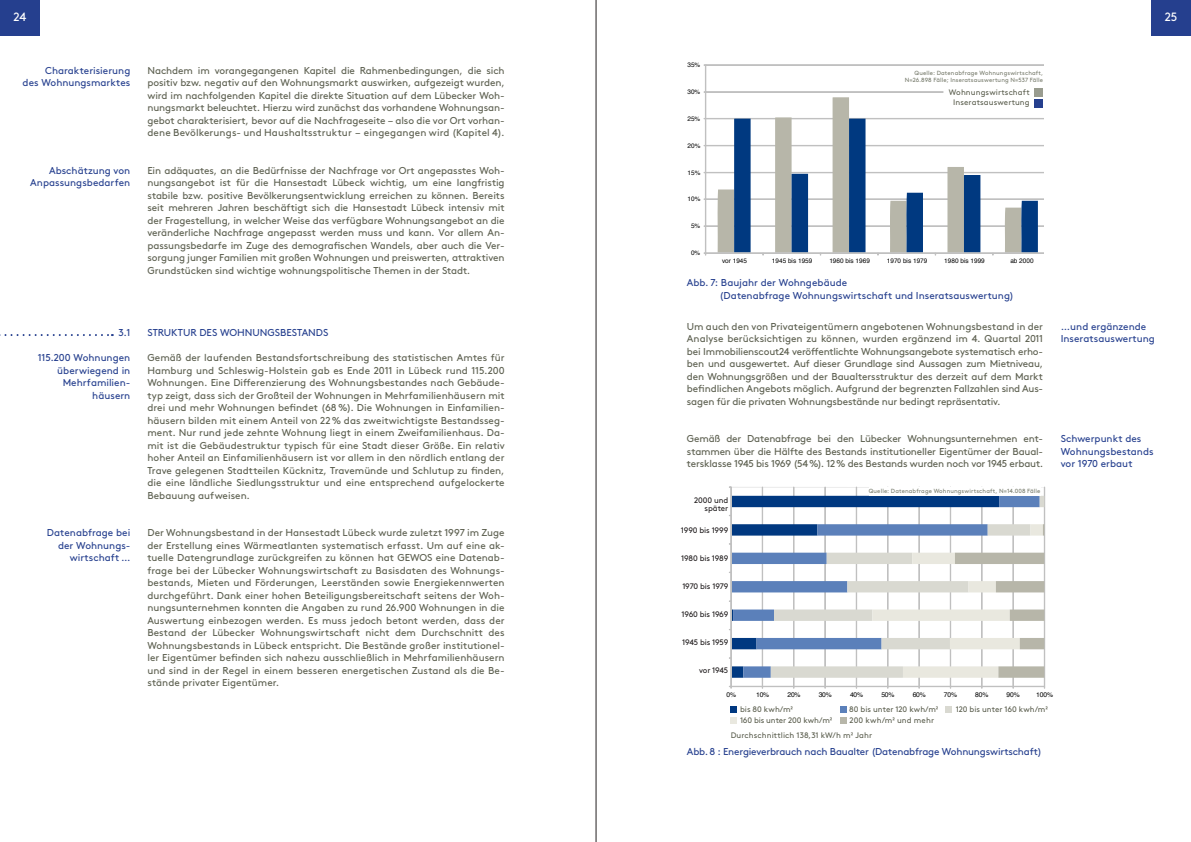
<style>
.page{position:relative;width:1191px;height:842px;background:#fff}
.page>*{position:absolute;margin:0;border:0;box-sizing:border-box;transform-origin:0 0}
.t1{font:12px "Brown Std";color:#fff}
.t2{font:10px/12.5px "Brown Std";letter-spacing:-.01em;color:#5d6050;text-align:justify}
.t3{font:10px/12.5px "Brown Std";color:#253f8e;text-align:right}
.t4{font:10px "Brown Std";letter-spacing:-.02em;color:#253f8e}
.t5{font:8px/10px "Brown Std";letter-spacing:.005em;color:#5d6050;text-align:center}
.t6{font:8px/8px "Brown Std";letter-spacing:-.015em;color:#231f20;text-align:right}
.t7{font:6.8px "Helvetica";letter-spacing:-.01em;color:#000}
.t8{font:6.4px "Helvetica";letter-spacing:.005em;color:#000}
.t9{font:6px/7.5px "Brown Std";letter-spacing:.02em;color:#777b6c;text-align:right}
</style>
<div class="page">
<div style="left:0;top:0;width:40px;height:36px;background:#253f8e"></div>
<div style="left:1151px;top:0;width:40px;height:36px;background:#253f8e"></div>
<hr style="left:596px;top:0;width:1px;height:842px;background:#231f20">
<svg style="left:704px;top:65px;width:340px;height:190px"></svg>
<div style="left:1034px;top:88px;width:8px;height:9px;background:#999c8f"></div>
<div style="left:1034px;top:99px;width:8px;height:9px;background:#253f8e"></div>
<div style="left:730px;top:706px;width:7px;height:7px;background:#003880"></div>
<div style="left:840px;top:706px;width:6px;height:7px;background:#5b80ba"></div>
<div style="left:945px;top:706px;width:7px;height:7px;background:#d9d9d1"></div>
<div style="left:730px;top:717px;width:7px;height:7px;background:#e9e8df"></div>
<div style="left:840px;top:717px;width:6px;height:7px;background:#b7b6a9"></div>
<div style="left:1044px;top:487px;width:1px;height:200px;border:1px solid #c0c0c0"></div>
<svg style="left:732px;top:487px;width:312px;height:199px"></svg>
<svg style="left:732px;top:496px;width:39px;height:182px"></svg>
<svg style="left:771px;top:496px;width:273px;height:182px"></svg>
<svg style="left:872px;top:524px;width:172px;height:154px"></svg>
<div style="left:731px;top:686px;width:313px;height:1px;border:1px solid #c0c0c0"></div>
<hr style="left:731px;top:487px;width:1px;height:199px;background:#c0c0c0">
<div style="left:730px;top:487px;width:1px;height:200px;border:1px solid #c0c0c0"></div>
<div style="left:868px;top:488px;width:172px;height:8px;background:#fff"></div>
<svg style="left:0;top:334px;width:113px;height:2px"></svg>
<p class="t1" style="left:14px;top:10px;width:14px">24</p>
<p class="t1" style="left:1164px;top:10px;width:14px">25</p>
<p class="t3" style="left:23px;top:64px;width:109px">Charakterisierung<br>des Wohnungsmarktes</p>
<p class="t3" style="left:30px;top:164px;width:102px">Abschätzung von<br>Anpassungsbedarfen</p>
<p class="t2" style="left:147px;top:64px;width:359px">Nachdem im vorangegangenen Kapitel die Rahmenbedingungen, die sich positiv bzw. negativ auf den Wohnungsmarkt auswirken, aufgezeigt wurden, wird im nachfolgenden Kapitel die direkte Situation auf dem Lübecker Woh&shy;nungsmarkt beleuchtet. Hierzu wird zunächst das vorhandene Wohnungsan&shy;gebot charakterisiert, bevor auf die Nachfrageseite – also die vor Ort vorhan&shy;dene Bevölkerungs- und Haushaltsstruktur – eingegangen wird (Kapitel 4).</p>
<p class="t2" style="left:147px;top:164px;width:359px">Ein adäquates, an die Bedürfnisse der Nachfrage vor Ort angepasstes Woh&shy;nungsangebot ist für die Hansestadt Lübeck wichtig, um eine langfristig stabile bzw. positive Bevölkerungsentwicklung erreichen zu können. Bereits seit mehreren Jahren beschäftigt sich die Hansestadt Lübeck intensiv mit der Fragestellung, in welcher Weise das verfügbare Wohnungsangebot an die veränderliche Nachfrage angepasst werden muss und kann. Vor allem An&shy;passungsbedarfe im Zuge des demografischen Wandels, aber auch die Ver&shy;sorgung junger Familien mit großen Wohnungen und preiswerten, attraktiven Grundstücken sind wichtige wohnungspolitische Themen in der Stadt.</p>
<p class="t8" style="left:687px;top:60px;width:14px">35%</p>
<p class="t8" style="left:687px;top:87px;width:14px">30%</p>
<p class="t8" style="left:687px;top:114px;width:14px">25%</p>
<p class="t8" style="left:687px;top:140px;width:14px">20%</p>
<p class="t8" style="left:687px;top:167px;width:14px">15%</p>
<p class="t8" style="left:687px;top:194px;width:14px">10%</p>
<p class="t8" style="left:691px;top:221px;width:11px">5%</p>
<p class="t8" style="left:691px;top:248px;width:11px">0%</p>
<p class="t9" style="left:904px;top:69px;width:140px">Quelle: Datenabfrage Wohnungswirtschaft,<br>N=26.898 Fälle; Inseratsauswertung N=537 Fälle</p>
<p class="t5" style="left:949px;top:87px;width:82px">Wohnungswirtschaft<br>Inseratsauswertung</p>
<p class="t8" style="left:722px;top:256px;width:26px">vor 1945</p>
<p class="t8" style="left:772px;top:256px;width:42px">1945 bis 1959</p>
<p class="t8" style="left:829px;top:256px;width:42px">1960 bis 1969</p>
<p class="t8" style="left:886px;top:256px;width:42px">1970 bis 1979</p>
<p class="t8" style="left:944px;top:256px;width:42px">1980 bis 1999</p>
<p class="t8" style="left:1010px;top:256px;width:25px">ab 2000</p>
<p class="t3" style="left:118px;top:326px;width:13px">3.1</p>
<p class="t3" style="left:38px;top:351px;width:94px">115.200 Wohnungen überwiegend in<br>Mehrfamilien&shy;häusern</p>
<p class="t3" style="left:47px;top:526px;width:85px">Datenabfrage bei der Wohnungs&shy;wirtschaft …</p>
<p class="t3" style="left:147px;top:326px;width:13px">Struktur</p>
<p class="t3" style="left:199px;top:326px;width:7px">des</p>
<p class="t3" style="left:220px;top:326px;width:17px">Wohnungsbestands</p>
<p class="t2" style="left:147px;top:351px;width:359px">Gemäß der laufenden Bestandsfortschreibung des statistischen Amtes für Hamburg und Schleswig-Holstein gab es Ende 2011 in Lübeck rund 115.200<br>Wohnungen. Eine Differenzierung des Wohnungsbestandes nach Gebäude&shy;typ zeigt, dass sich der Großteil der Wohnungen in Mehrfamilienhäusern mit drei und mehr Wohnungen befindet (68%). Die Wohnungen in Einfamilien&shy;häusern bilden mit einem Anteil von 22% das zweitwichtigste Bestandsseg&shy;ment. Nur rund jede zehnte Wohnung liegt in einem Zweifamilienhaus. Da&shy;mit ist die Gebäudestruktur typisch für eine Stadt dieser Größe. Ein relativ hoher Anteil an Einfamilienhäusern ist vor allem in den nördlich entlang der Trave gelegenen Stadtteilen Kücknitz, Travemünde und Schlutup zu finden, die eine ländliche Siedlungsstruktur und eine entsprechend aufgelockerte Bebauung aufweisen.</p>
<p class="t2" style="left:147px;top:526px;width:359px">Der Wohnungsbestand in der Hansestadt Lübeck wurde zuletzt 1997 im Zuge der Erstellung eines Wärmeatlanten systematisch erfasst. Um auf eine ak&shy;tuelle Datengrundlage zurückgreifen zu können hat GEWOS eine Datenab&shy;frage bei der Lübecker Wohnungswirtschaft zu Basisdaten des Wohnungs&shy;bestands, Mieten und Förderungen, Leerständen sowie Energiekennwerten durchgeführt. Dank einer hohen Beteiligungsbereitschaft seitens der Woh&shy;nungsunternehmen konnten die Angaben zu rund 26.900 Wohnungen in die Auswertung einbezogen werden. Es muss jedoch betont werden, dass der Bestand der Lübecker Wohnungswirtschaft nicht dem Durchschnitt des Wohnungsbestands in Lübeck entspricht. Die Bestände großer institutionel&shy;ler Eigentümer befinden sich nahezu ausschließlich in Mehrfamilienhäusern und sind in der Regel in einem besseren energetischen Zustand als die Be&shy;stände privater Eigentümer.</p>
<p class="t3" style="left:719px;top:276px;width:296px;text-align:left;text-indent:-33px">Abb. 7: Baujahr der Wohngebäude<br>(Datenabfrage Wohnungswirtschaft und Inseratsauswertung)</p>
<p class="t2" style="left:687px;top:320px;width:358px">Um auch den von Privateigentümern angebotenen Wohnungsbestand in der Analyse berücksichtigen zu können, wurden ergänzend im 4. Quartal 2011 bei Immobilienscout24 veröffentlichte Wohnungsangebote systematisch erho&shy;ben und ausgewertet. Auf dieser Grundlage sind Aussagen zum Mietniveau, den Wohnungsgrößen und der Baualtersstruktur des derzeit auf dem Markt befindlichen Angebots möglich. Aufgrund der begrenzten Fallzahlen sind Aus&shy;sagen für die privaten Wohnungsbestände nur bedingt repräsentativ.</p>
<p class="t2" style="left:687px;top:433px;width:358px">Gemäß der Datenabfrage bei den Lübecker Wohnungsunternehmen ent&shy;stammen über die Hälfte des Bestands institutioneller Eigentümer der Baual&shy;tersklasse 1945 bis 1969 (54%). 12% des Bestands wurden noch vor 1945 erbaut.</p>
<p class="t6" style="left:694px;top:496px;width:36px">2000 und später</p>
<p class="t6" style="left:681px;top:526px;width:49px">1990 bis 1999</p>
<p class="t6" style="left:681px;top:554px;width:49px">1980 bis 1989</p>
<p class="t6" style="left:682px;top:582px;width:47px">1970 bis 1979</p>
<p class="t6" style="left:681px;top:610px;width:48px">1960 bis 1969</p>
<p class="t6" style="left:682px;top:638px;width:48px">1945 bis 1959</p>
<p class="t6" style="left:699px;top:666px;width:31px">vor 1945</p>
<p class="t7" style="left:677px;top:496px;width:50px">2000 und später</p>
<p class="t7" style="left:684px;top:524px;width:43px">1990 bis 1999</p>
<p class="t7" style="left:684px;top:553px;width:43px">1980 bis 1989</p>
<p class="t7" style="left:684px;top:581px;width:43px">1970 bis 1979</p>
<p class="t7" style="left:684px;top:610px;width:43px">1960 bis 1969</p>
<p class="t7" style="left:684px;top:638px;width:43px">1945 bis 1959</p>
<p class="t7" style="left:700px;top:667px;width:27px">vor 1945</p>
<p class="t9" style="left:868px;top:487px;width:173px">Quelle: Datenabfrage Wohnungswirtschaft, N=14.008 Fälle</p>
<p class="t3" style="left:1060px;top:320px;width:96px;text-align:left">…und ergänzende<br>Inseratsauswertung</p>
<p class="t3" style="left:1060px;top:433px;width:94px;text-align:left">Schwerpunkt des<br>Wohnungsbestands vor 1970 erbaut</p>
<p class="t7" style="left:726px;top:689px;width:11px">0%</p>
<p class="t7" style="left:756px;top:689px;width:15px">10%</p>
<p class="t7" style="left:787px;top:689px;width:15px">20%</p>
<p class="t7" style="left:818px;top:689px;width:15px">30%</p>
<p class="t7" style="left:850px;top:689px;width:15px">40%</p>
<p class="t7" style="left:881px;top:689px;width:15px">50%</p>
<p class="t7" style="left:912px;top:689px;width:15px">60%</p>
<p class="t7" style="left:944px;top:689px;width:15px">70%</p>
<p class="t7" style="left:975px;top:689px;width:15px">80%</p>
<p class="t7" style="left:1006px;top:689px;width:15px">90%</p>
<p class="t7" style="left:1036px;top:689px;width:19px">100%</p>
<p class="t5" style="left:740px;top:705px;width:55px">bis 80 kwh/m²</p>
<p class="t5" style="left:849px;top:705px;width:91px">80 bis unter 120 kwh/m²</p>
<p class="t5" style="left:955px;top:705px;width:94px">120 bis unter 160 kwh/m²</p>
<p class="t5" style="left:740px;top:716px;width:94px">160 bis unter 200 kwh/m²</p>
<p class="t5" style="left:849px;top:716px;width:86px">200 kwh/m² und mehr</p>
<p class="t5" style="left:730px;top:730px;width:143px">Durchschnittlich 138,31 kW/h m² Jahr</p>
<p class="t4" style="left:687px;top:745px;width:356px">Abb.8 : Energieverbrauch nach Baualter (Datenabfrage Wohnungswirtschaft)</p>
</div>
